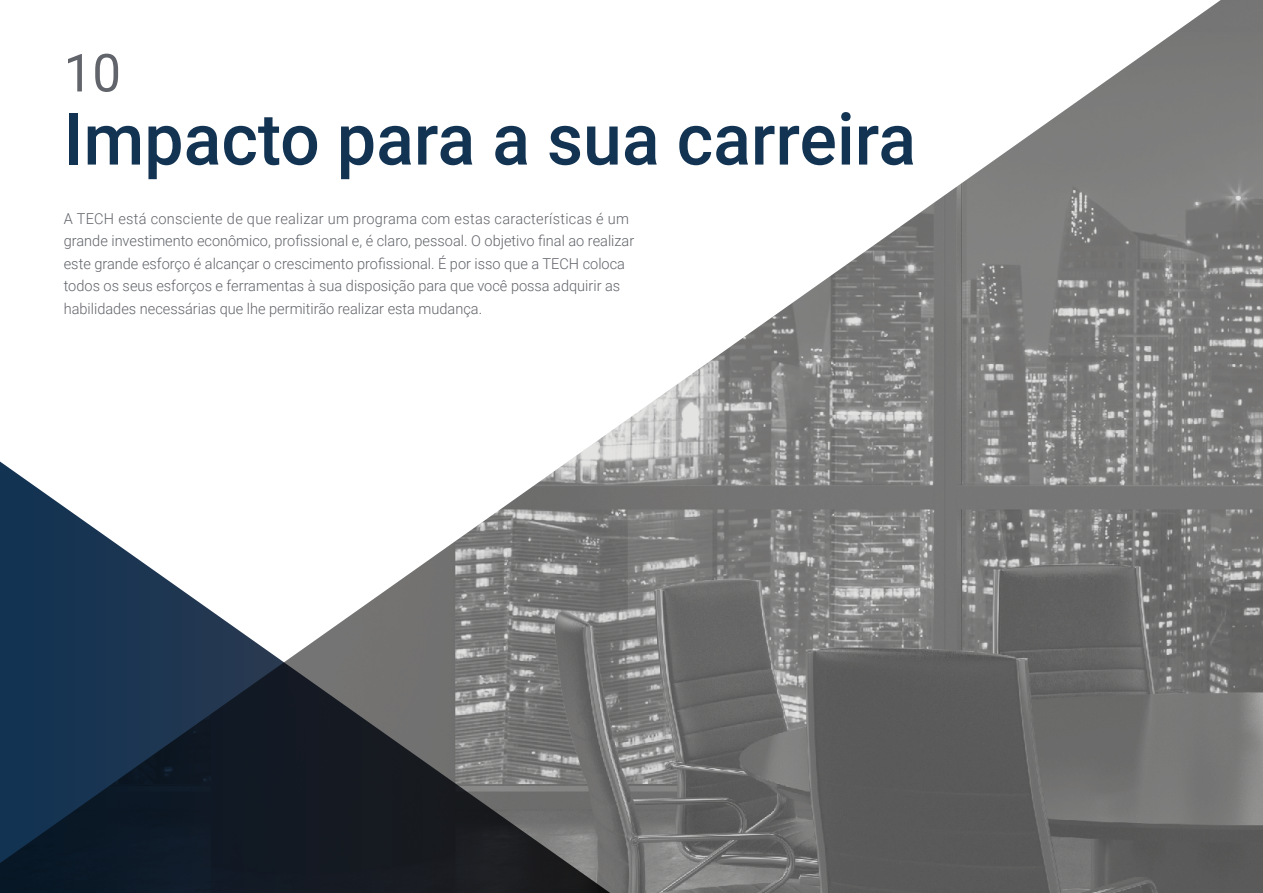
<style>
.page{position:relative;width:1263px;height:893px;background:#fff}
.page>*{position:absolute;margin:0;border:0;box-sizing:border-box;transform-origin:0 0}
.t1{font:500 72px "Roboto";color:#123352}
.t2{font:52.5px "Roboto";color:#61646a}
.t3{font:300 15px/22.5px "Roboto";color:#61646a}
</style>
<div class="page">
<img style="left:590px;top:0;width:673px;height:893px">
<svg style="left:0;top:446px;width:640px;height:447px"></svg>
<h2 class="t2" style="left:64px;top:36px;width:59px">10</h2>
<h1 class="t1" style="left:64px;top:89px;width:854px">Impacto para a sua carreira</h1>
<p class="t3" style="left:64px;top:207px;width:572px">A TECH está consciente de que realizar um programa com estas características é um grande investimento econômico, profissional e, é claro, pessoal. O objetivo final ao realizar este grande esforço é alcançar o crescimento profissional. É por isso que a TECH coloca todos os seus esforços e ferramentas à sua disposição para que você possa adquirir as habilidades necessárias que lhe permitirão realizar esta mudança.</p>
</div>
